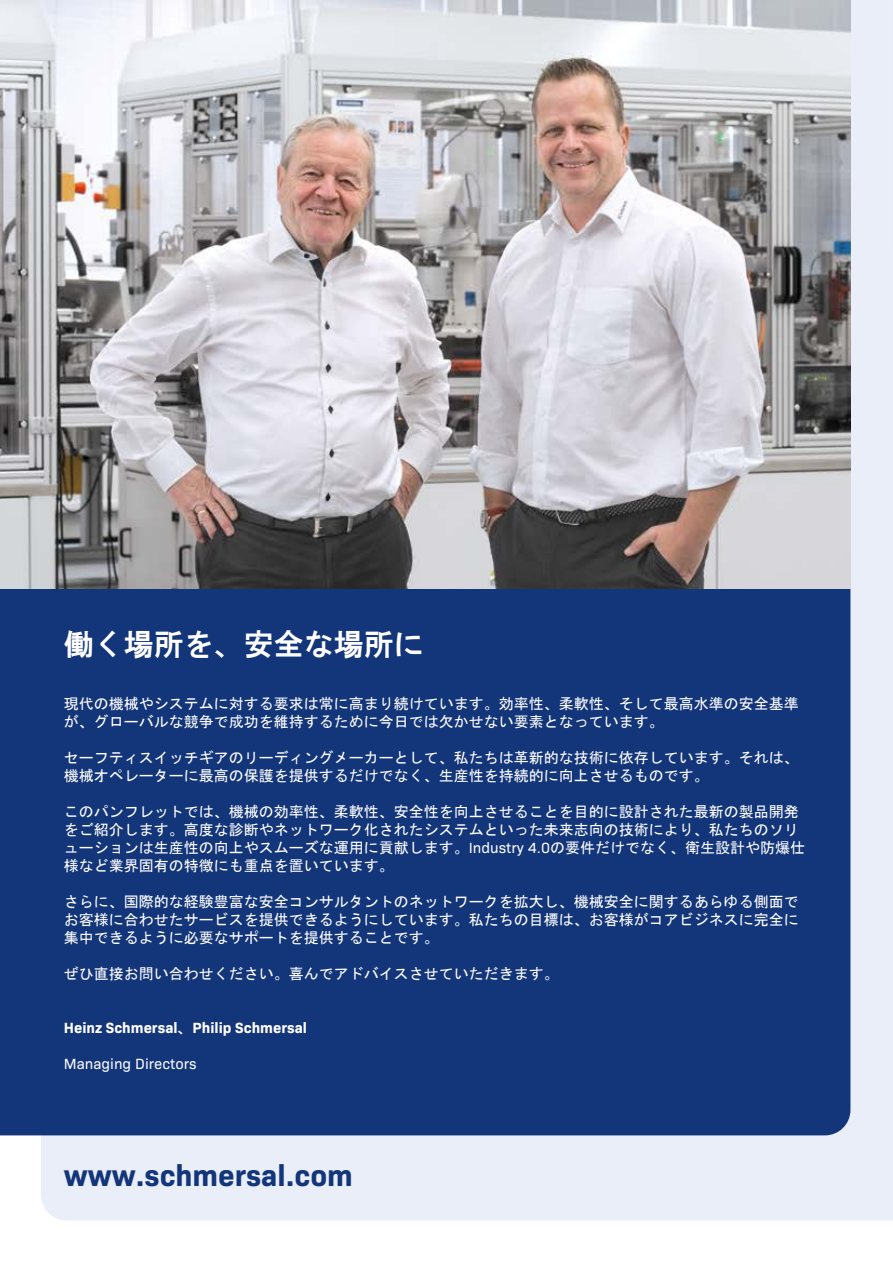
<style>
.page{position:relative;width:893px;height:1263px;background:#fff}
.page>*{position:absolute;margin:0;border:0;box-sizing:border-box;transform-origin:0 0}
.t1{font:700 30px "Bio Sans";color:#13357a}
.t2{font:30px "HG Gothic E";color:#fff}
.t3{font:15px/18px "MS Gothic";color:#fff}
.t4{font:700 15px "Bio Sans";color:#fff}
.t5{font:15px "Bio Sans";color:#fff}
.s1{font-family:"Bio Sans"}
.s2{font-family:"HG Gothic E";font-weight:400}
</style>
<div class="page">
<div style="left:41px;top:0;width:852px;height:1220px;background:#e9eef9"></div>
<div style="left:0;top:589px;width:850px;height:546px;background:#13357a"></div>
<img style="left:0;top:0;width:850px;height:589px">
<svg style="left:892px;top:0;width:1px;height:252px"></svg>
<h1 class="t2" style="left:64px;top:629px;width:362px">働く場所を、安全な場所に</h1>
<p class="t3" style="left:64px;top:694px;width:737px">現代の機械やシステムに対する要求は常に高まり続けています。効率性、柔軟性、そして最高水準の安全基準が、グローバルな競争で成功を維持するために今日では欠かせない要素となっています。</p>
<p class="t3" style="left:64px;top:748px;width:737px">セーフティスイッチギアのリーディングメーカーとして、私たちは革新的な技術に依存しています。それは、機械オペレーターに最高の保護を提供するだけでなく、生産性を持続的に向上させるものです。</p>
<p class="t3" style="left:64px;top:802px;width:743px">このパンフレットでは、機械の効率性、柔軟性、安全性を向上させることを目的に設計された最新の製品開発をご紹介します。高度な診断やネットワーク化されたシステムといった未来志向の技術により、私たちのソリューションは生産性の向上やスムーズな運用に貢献します。<span class="s1">Industry 4.0</span>の要件だけでなく、衛生設計や防爆仕様など業界固有の特徴にも重点を置いています。</p>
<p class="t3" style="left:64px;top:892px;width:737px;text-align:justify">さらに、国際的な経験豊富な安全コンサルタントのネットワークを拡大し、機械安全に関するあらゆる側面でお客様に合わせたサービスを提供できるようにしています。私たちの目標は、お客様がコアビジネスに完全に集中できるように必要なサポートを提供することです。</p>
<p class="t3" style="left:64px;top:964px;width:497px">ぜひ直接お問い合わせください。喜んでアドバイスさせていただきます。</p>
<p class="t4" style="left:64px;top:1016px;width:245px">Heinz Schmersal<span class="s2">、</span>Philip Schmersal</p>
<p class="t5" style="left:64px;top:1053px;width:134px">Managing Directors</p>
<h1 class="t1" style="left:64px;top:1152px;width:291px">www.schmersal.com</h1>
</div>
